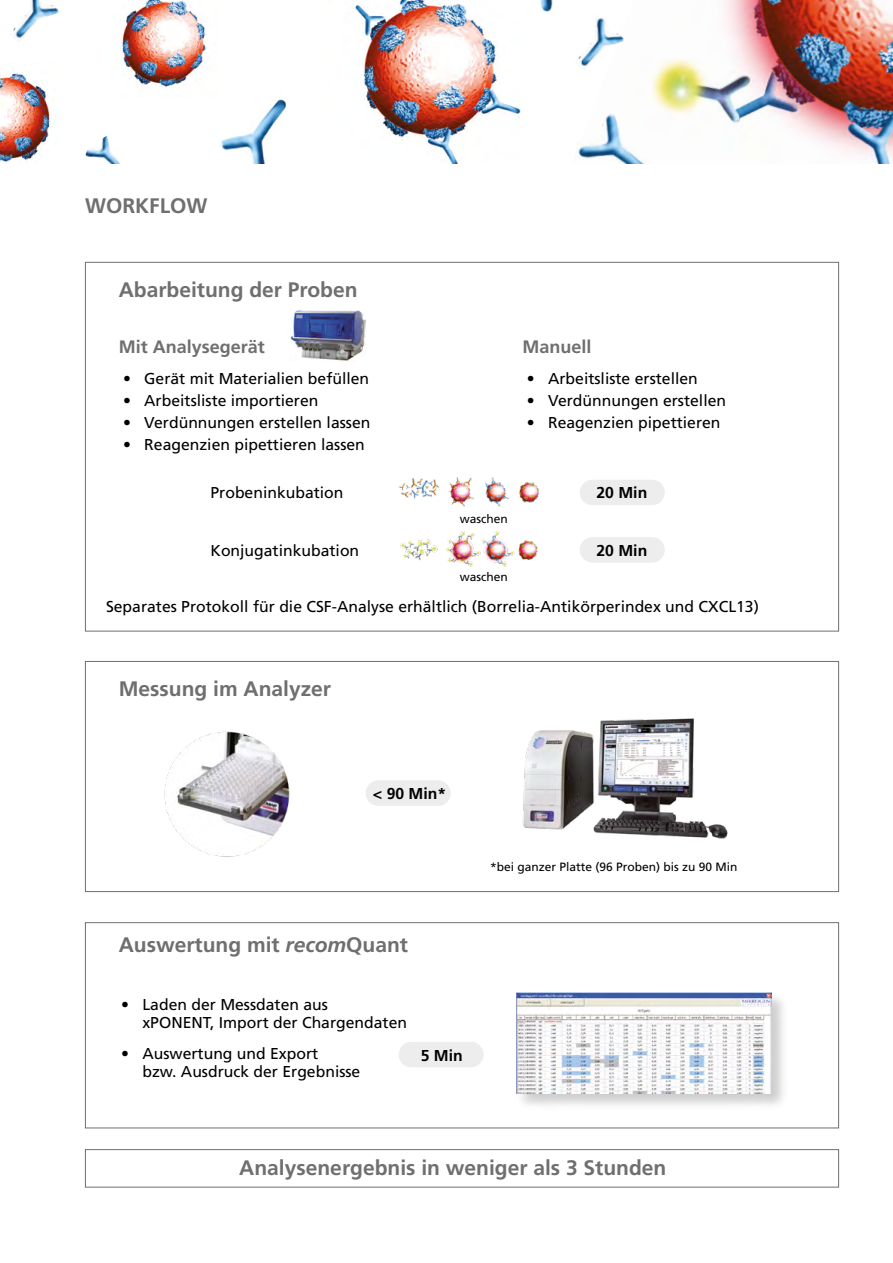
<style>
.page{position:relative;width:893px;height:1263px;background:#fff}
.page>*{position:absolute;margin:0;border:0;box-sizing:border-box;transform-origin:0 0}
.t1{font:700 21px "Frutiger LT Com";color:#706f6f}
.t2{font:700 18px "Frutiger LT Com";color:#706f6f}
.t3{font:15.75px/18px "Frutiger LT Com";color:#000}
.t4{font:700 15.75px "Frutiger LT Com";color:#000}
.t5{font:12px "Frutiger LT Com";color:#000}
.s1{font-style:italic}
</style>
<div class="page">
<div style="left:85px;top:262px;width:754px;height:369px;background:#fff;border:1px solid #706f6f"></div>
<img style="left:355px;top:0;width:166px;height:164px">
<img style="left:651px;top:0;width:242px;height:164px">
<img style="left:120px;top:0;width:87px;height:87px">
<img style="left:540px;top:0;width:13px;height:12px">
<img style="left:576px;top:110px;width:87px;height:54px">
<img style="left:578px;top:16px;width:47px;height:52px">
<img style="left:0;top:73px;width:54px;height:89px">
<img style="left:221px;top:99px;width:66px;height:65px">
<img style="left:13px;top:0;width:46px;height:40px">
<img style="left:85px;top:135px;width:36px;height:29px">
<img style="left:291px;top:310px;width:74px;height:52px">
<div style="left:580px;top:480px;width:85px;height:25px;background:#ededed;border-radius:13px"></div>
<div style="left:580px;top:537px;width:85px;height:26px;background:#ededed;border-radius:13px"></div>
<img style="left:399px;top:477px;width:141px;height:90px">
<div style="left:85px;top:661px;width:754px;height:231px;background:#fff;border:1px solid #706f6f"></div>
<img style="left:164px;top:731px;width:126px;height:126px">
<div style="left:366px;top:780px;width:85px;height:26px;background:#ededed;border-radius:13px"></div>
<div style="left:85px;top:922px;width:754px;height:206px;background:#fff;border:1px solid #706f6f"></div>
<div style="left:516px;top:991px;width:273px;height:120px;background:#000;opacity:.2"></div>
<img style="left:517px;top:992px;width:255px;height:101px">
<div style="left:399px;top:1042px;width:85px;height:25px;background:#ededed;border-radius:13px"></div>
<div style="left:85px;top:1149px;width:754px;height:38px;background:#fff;border:1px solid #706f6f"></div>
<img style="left:522px;top:718px;width:206px;height:121px">
<h1 class="t1" style="left:85px;top:193px;width:124px">WORKFLOW</h1>
<h1 class="t1" style="left:119px;top:278px;width:240px">Abarbeitung der Proben</h1>
<p class="t2" style="left:119px;top:336px;width:148px">Mit Analysegerät</p>
<p class="t3" style="left:123px;top:369px;width:248px">• Gerät mit Materialien befüllen</p>
<p class="t3" style="left:123px;top:391px;width:197px">• Arbeitsliste importieren</p>
<p class="t3" style="left:123px;top:414px;width:249px">• Verdünnungen erstellen lassen</p>
<p class="t3" style="left:123px;top:436px;width:243px">• Reagenzien pipettieren lassen</p>
<p class="t2" style="left:523px;top:336px;width:71px">Manuell</p>
<p class="t3" style="left:527px;top:369px;width:172px">• Arbeitsliste erstellen</p>
<p class="t3" style="left:527px;top:391px;width:201px">• Verdünnungen erstellen</p>
<p class="t3" style="left:527px;top:414px;width:195px">• Reagenzien pipettieren</p>
<p class="t3" style="left:210px;top:484px;width:135px">Probeninkubation</p>
<p class="t4" style="left:596px;top:484px;width:52px">20 Min</p>
<p class="t5" style="left:460px;top:512px;width:49px">waschen</p>
<p class="t3" style="left:210px;top:541px;width:150px">Konjugatinkubation</p>
<p class="t4" style="left:596px;top:541px;width:52px">20 Min</p>
<p class="t5" style="left:460px;top:569px;width:49px">waschen</p>
<p class="t3" style="left:106px;top:597px;width:654px">Separates Protokoll für die CSF-Analyse erhältlich (Borrelia-Antikörperindex und CXCL13)</p>
<h1 class="t1" style="left:119px;top:676px;width:214px">Messung im Analyzer</h1>
<p class="t4" style="left:373px;top:784px;width:75px">&lt; 90 Min*</p>
<h1 class="t1" style="left:119px;top:933px;width:291px">Auswertung mit <span class="s1">recom</span>Quant</h1>
<p class="t3" style="left:142px;top:996px;width:266px;text-indent:-21px">• Laden der Messdaten aus<br>xPONENT, Import der Chargendaten</p>
<p class="t3" style="left:142px;top:1045px;width:219px;text-indent:-21px">• Auswertung und Export<br>bzw. Ausdruck der Ergebnisse</p>
<p class="t4" style="left:421px;top:1046px;width:44px">5 Min</p>
<p class="t5" style="left:490px;top:860px;width:249px">*bei ganzer Platte (96 Proben) bis zu 90 Min</p>
<h1 class="t1" style="left:239px;top:1155px;width:429px">Analysenergebnis in weniger als 3 Stunden</h1>
</div>
